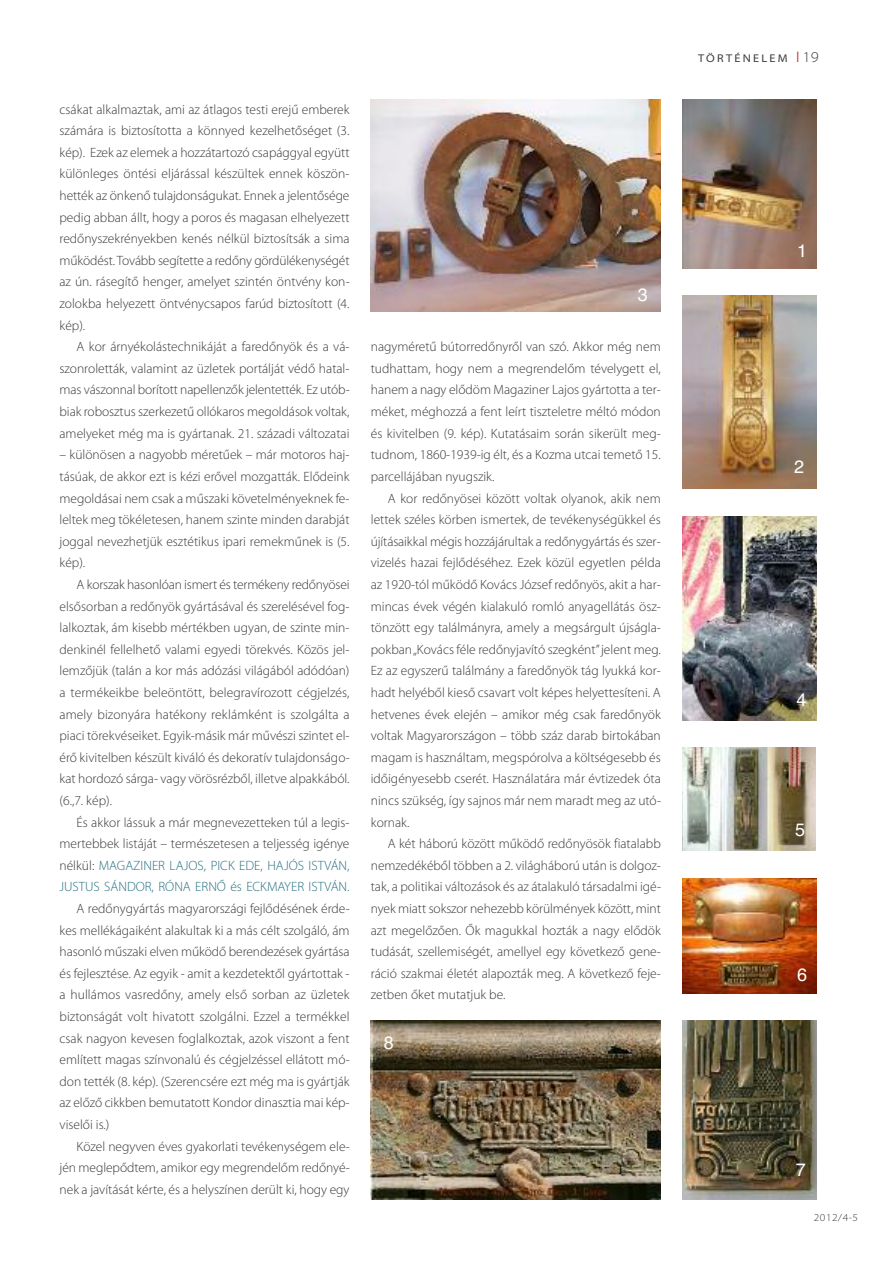
<style>
.page{position:relative;width:893px;height:1263px;background:#fff}
.page>*{position:absolute;margin:0;border:0;box-sizing:border-box;transform-origin:0 0}
.t1{font:18px "Helvetica";color:#fff}
.t2{font:300 13.5px/21.6px "Myriad Pro";color:#393839;text-align:justify}
.t3{font:semi-expanded 11.25px "Myriad Pro";letter-spacing:.2em;color:#393839}
.t4{font:300 semi-expanded 10.5px "Myriad Pro";color:#393839}
.s1{color:#256f80}
.s2{color:#bc363a}
.s3{font-weight:300;font-size:15px}
</style>
<div class="page">
<img style="left:682px;top:878px;width:134px;height:116px">
<img style="left:682px;top:1020px;width:134px;height:179px">
<img style="left:371px;top:1020px;width:290px;height:179px">
<img style="left:682px;top:747px;width:133px;height:104px">
<img style="left:682px;top:516px;width:134px;height:204px">
<img style="left:682px;top:99px;width:134px;height:169px">
<img style="left:682px;top:296px;width:134px;height:193px">
<img style="left:371px;top:99px;width:290px;height:213px">
<p class="t2" style="left:60px;top:99px;width:292px">csákat alkalmaztak, ami az átlagos testi erejű emberek számára is biztosította a könnyed kezelhetőséget (3. kép). Ezek az elemek a hozzátartozó csapággyal együtt különleges öntési eljárással készültek ennek köszön&shy;hették az önkenő tulajdonságukat. Ennek a jelentősége pedig abban állt, hogy a poros és magasan elhelyezett redőnyszekrényekben kenés nélkül biztosítsák a sima működést. Tovább segítette a redőny gördülékenységét az ún. rásegítő henger, amelyet szintén öntvény kon&shy;zolokba helyezett öntvénycsapos farúd biztosított (4. kép).</p>
<p class="t2" style="left:60px;top:337px;width:292px;text-indent:17px">A kor árnyékolástechnikáját a faredőnyök és a vá&shy;szonroletták, valamint az üzletek portálját védő hatal&shy;mas vászonnal borított napellenzők jelentették. Ez utób&shy;biak robosztus szerkezetű ollókaros megoldások voltak, amelyeket még ma is gyártanak. 21. századi változatai</p>
<p class="t2" style="left:60px;top:445px;width:291px">– különösen a nagyobb méretűek – már motoros haj&shy;tásúak, de akkor ezt is kézi erővel mozgatták. Elődeink megoldásai nem csak a műszaki követelményeknek fe&shy;leltek meg tökéletesen, hanem szinte minden darabját joggal nevezhetjük esztétikus ipari remekműnek is (5. kép).</p>
<p class="t2" style="left:60px;top:575px;width:292px;text-indent:17px">A korszak hasonlóan ismert és termékeny redőnyösei elsősorban a redőnyök gyártásával és szerelésével fog&shy;lalkoztak, ám kisebb mértékben ugyan, de szinte min&shy;denkinél fellelhető valami egyedi törekvés. Közös jel&shy;lemzőjük (talán a kor más adózási világából adódóan) a termékeikbe beleöntött, belegravírozott cégjelzés, amely bizonyára hatékony reklámként is szolgálta a piaci törekvéseiket. Egyik-másik már művészi szintet el&shy;érő kivitelben készült kiváló és dekoratív tulajdonságo&shy;kat hordozó sárga- vagy vörösrézből, illetve alpakkából. (6.,7. kép).</p>
<p class="t2" style="left:60px;top:812px;width:291px;text-indent:17px">És akkor lássuk a már megnevezetteken túl a legis&shy;mertebbek listáját – természetesen a teljesség igénye nélkül: <span class="s1">MAGAZINER LAJOS, PICK EDE, HAJÓS ISTVÁN, JUSTUS SÁNDOR, RÓNA ERNŐ és ECKMAYER ISTVÁN.</span></p>
<p class="t2" style="left:60px;top:899px;width:292px;text-indent:17px">A redőnygyártás magyarországi fejlődésének érde&shy;kes mellékágaiként alakultak ki a más célt szolgáló, ám hasonló műszaki elven működő berendezések gyártása és fejlesztése. Az egyik - amit a kezdetektől gyártottak - a hullámos vasredőny, amely első sorban az üzletek biztonságát volt hivatott szolgálni. Ezzel a termékkel csak nagyon kevesen foglalkoztak, azok viszont a fent említett magas színvonalú és cégjelzéssel ellátott mó&shy;don tették (8. kép). (Szerencsére ezt még ma is gyártják az előző cikkben bemutatott Kondor dinasztia mai kép&shy;viselői is.)</p>
<p class="t2" style="left:60px;top:1136px;width:292px;text-indent:17px">Közel negyven éves gyakorlati tevékenységem ele&shy;jén meglepődtem, amikor egy megrendelőm redőnyé&shy;nek a javítását kérte, és a helyszínen derült ki, hogy egy</p>
<h1 class="t1" style="left:638px;top:284px;width:12px">3</h1>
<p class="t2" style="left:371px;top:337px;width:291px">nagyméretű bútorredőnyről van szó. Akkor még nem tudhattam, hogy nem a megrendelőm tévelygett el, hanem a nagy elődöm Magaziner Lajos gyártotta a ter&shy;méket, méghozzá a fent leírt tiszteletre méltó módon és kivitelben (9. kép). Kutatásaim során sikerült meg&shy;tudnom, 1860-1939-ig élt, és a Kozma utcai temető 15. parcellájában nyugszik.</p>
<p class="t2" style="left:371px;top:488px;width:292px;text-indent:17px">A kor redőnyösei között voltak olyanok, akik nem lettek széles körben ismertek, de tevékenységükkel és újításaikkal mégis hozzájárultak a redőnygyártás és szer&shy;vizelés hazai fejlődéséhez. Ezek közül egyetlen példa az 1920-tól működő Kovács József redőnyös, akit a har&shy;mincas évek végén kialakuló romló anyagellátás ösz&shy;tönzött egy találmányra, amely a megsárgult újságla&shy;pokban„Kovács féle redőnyjavító szegként”jelent meg.<br>Ez az egyszerű találmány a faredőnyök tág lyukká kor&shy;hadt helyéből kieső csavart volt képes helyettesíteni. A hetvenes évek elején – amikor még csak faredőnyök voltak Magyarországon – több száz darab birtokában magam is használtam, megspórolva a költségesebb és időigényesebb cserét. Használatára már évtizedek óta nincs szükség, így sajnos már nem maradt meg az utó&shy;kornak.</p>
<p class="t2" style="left:371px;top:834px;width:292px;text-indent:17px">A két háború között működő redőnyösök fiatalabb nemzedékéből többen a 2. világháború után is dolgoz&shy;tak, a politikai változások és az átalakuló társadalmi igé&shy;nyek miatt sokszor nehezebb körülmények között, mint azt megelőzően. Ők magukkal hozták a nagy elődök tudását, szellemiségét, amellyel egy következő gene&shy;ráció szakmai életét alapozták meg. A következő feje&shy;zetben őket mutatjuk be.</p>
<h1 class="t1" style="left:384px;top:1032px;width:12px">8</h1>
<p class="t3" style="left:698px;top:54px;width:122px">TÖRTÉNELEM <span class="s2">❘</span><span class="s3">19</span></p>
<h1 class="t1" style="left:797px;top:240px;width:12px">1</h1>
<h1 class="t1" style="left:794px;top:456px;width:12px">2</h1>
<h1 class="t1" style="left:796px;top:689px;width:12px">4</h1>
<h1 class="t1" style="left:795px;top:819px;width:12px">5</h1>
<h1 class="t1" style="left:797px;top:964px;width:12px">6</h1>
<h1 class="t1" style="left:796px;top:1159px;width:12px">7</h1>
<p class="t4" style="left:814px;top:1214px;width:46px">2012/4-5</p>
</div>
